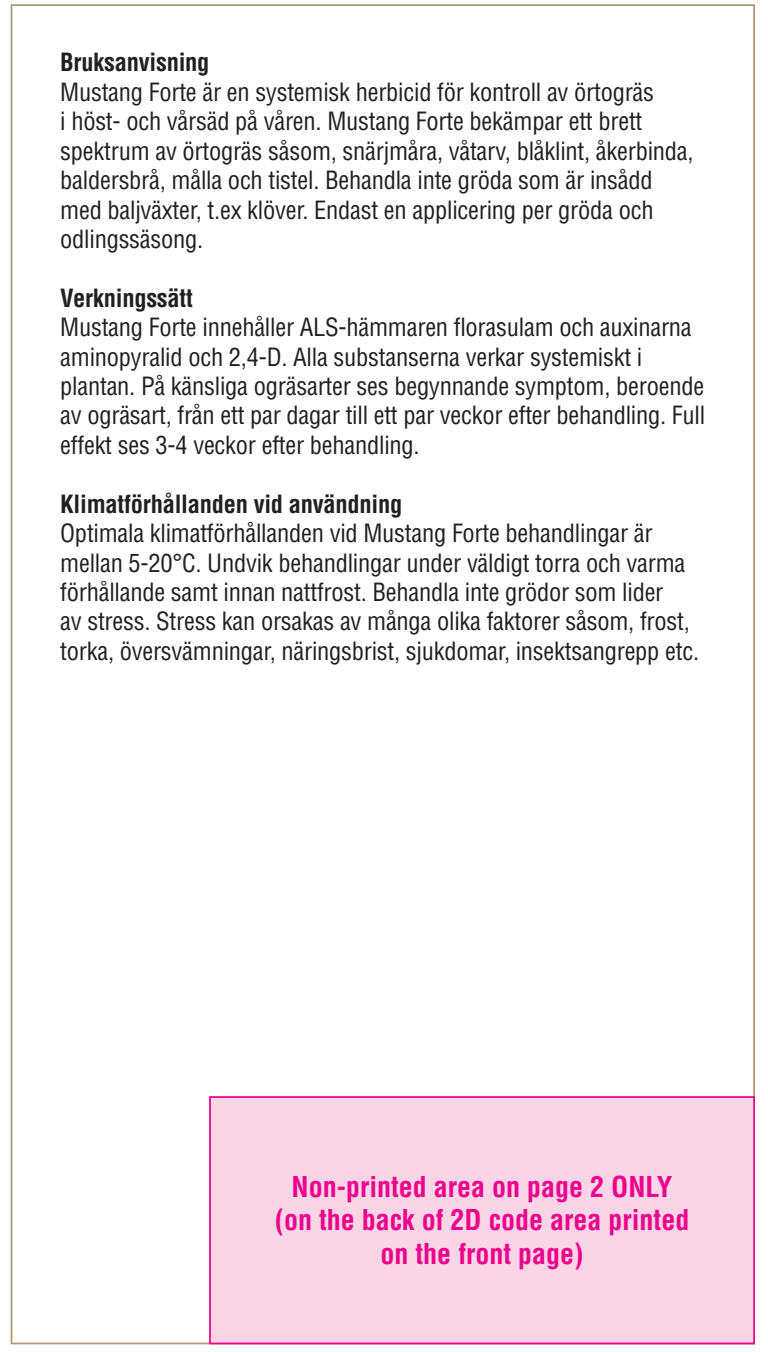
<style>
.page{position:relative;width:768px;height:1353px;background:#fff}
.page>*{position:absolute;margin:0;border:0;box-sizing:border-box;transform-origin:0 0}
.t1{font:700 condensed 28px/33.6px "Helvetica LT Std";color:#ed028c;text-align:center}
.t2{font:condensed 24.5px/29.4px "Helvetica LT Std";letter-spacing:-.01em;color:#231f20}
.t3{font:700 condensed 24.5px "Helvetica LT Std";letter-spacing:-.01em;color:#231f20}
</style>
<div class="page">
<div style="left:210px;top:1096px;width:544px;height:247px;background:#fad5e5"></div>
<div style="left:209px;top:1096px;width:546px;height:248px;border:2px solid #ed028c"></div>
<p class="t3" style="left:60px;top:47px;width:151px">Bruksanvisning</p>
<p class="t2" style="left:60px;top:77px;width:635px">Mustang Forte är en systemisk herbicid för kontroll av örtogräs<br>i höst- och vårsäd på våren. Mustang Forte bekämpar ett brett spektrum av örtogräs såsom, snärjmåra, våtarv, blåklint, åkerbinda, baldersbrå, målla och tistel. Behandla inte gröda som är insådd med baljväxter, t.ex klöver. Endast en applicering per gröda och odlingssäsong.</p>
<p class="t3" style="left:60px;top:282px;width:134px">Verkningssätt</p>
<p class="t2" style="left:60px;top:312px;width:646px">Mustang Forte innehåller ALS-hämmaren florasulam och auxinarna aminopyralid och 2,4-D. Alla substanserna verkar systemiskt i plantan. På känsliga ogräsarter ses begynnande symptom, beroende av ogräsart, från ett par dagar till ett par veckor efter behandling. Full effekt ses 3-4 veckor efter behandling.</p>
<p class="t3" style="left:60px;top:488px;width:343px">Klimatförhållanden vid användning</p>
<p class="t2" style="left:60px;top:518px;width:640px">Optimala klimatförhållanden vid Mustang Forte behandlingar är mellan 5-20°C. Undvik behandlingar under väldigt torra och varma förhållande samt innan nattfrost. Behandla inte grödor som lider<br>av stress. Stress kan orsakas av många olika faktorer såsom, frost, torka, översvämningar, näringsbrist, sjukdomar, insektsangrepp etc.</p>
<p class="t1" style="left:275px;top:1169px;width:416px">Non-printed area on page 2 ONLY (on the back of 2D code area printed on the front page)</p>
</div>
